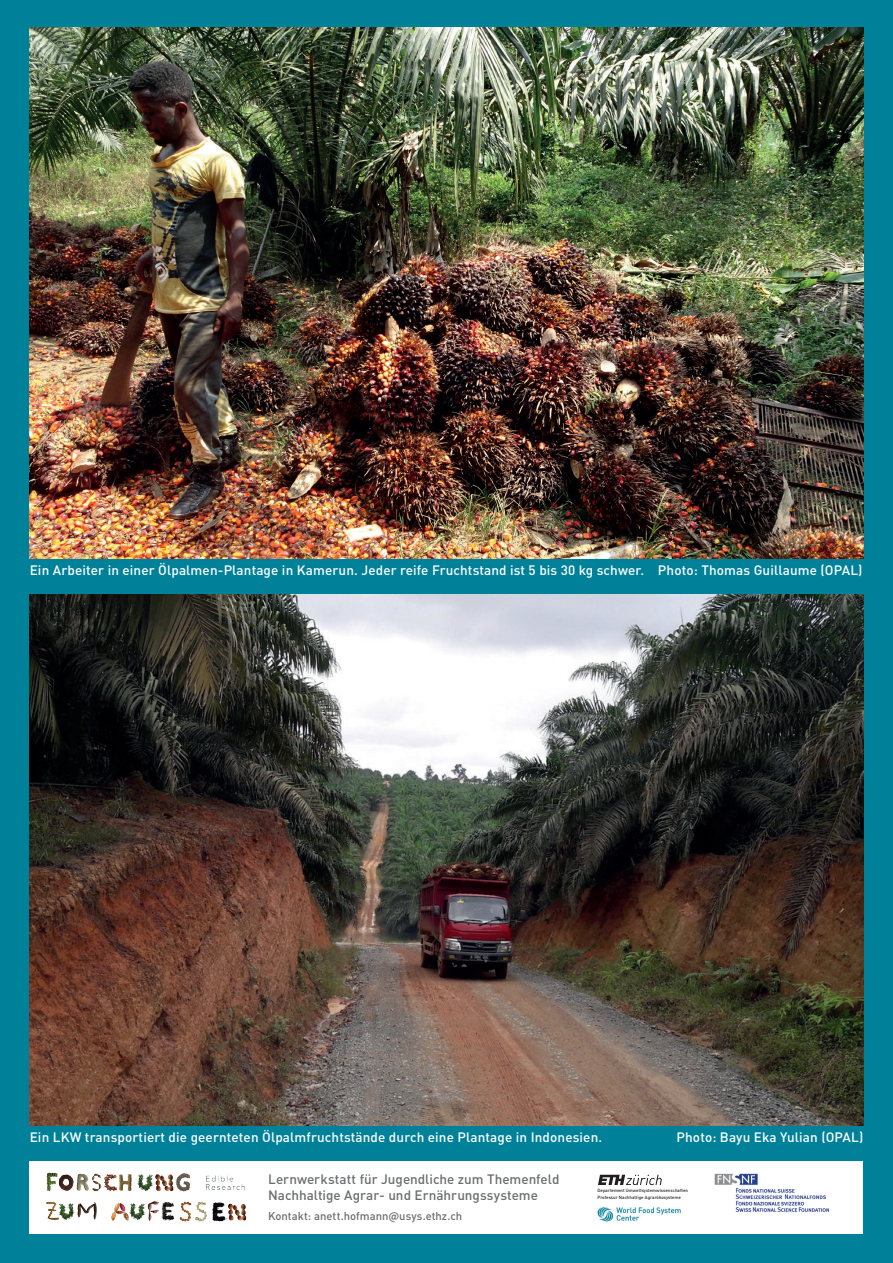
<style>
.page{position:relative;width:893px;height:1263px;background:#00819a}
.page>*{position:absolute;margin:0;border:0;box-sizing:border-box;transform-origin:0 0}
.t1{font:500 13.5px "DIN Pro";letter-spacing:.01em;color:#fff}
.t2{font:500 13.5px/16.2px "DIN Pro";color:#6c6d70}
.t3{font:500 11.25px "DIN Pro";color:#6c6d70}
.t4{font:500 4.5px/6.8px "DIN Pro";letter-spacing:.01em;color:#231f20}
</style>
<div class="page">
<img style="left:30px;top:594px;width:833px;height:531px">
<img style="left:30px;top:27px;width:833px;height:532px">
<div style="left:30px;top:1161px;width:833px;height:72px;background:#fff"></div>
<img style="left:46px;top:1173px;width:201px;height:49px">
<img style="left:714px;top:1174px;width:115px;height:38px">
<svg style="left:598px;top:1175px;width:64px;height:10px"></svg>
<img style="left:597px;top:1206px;width:84px;height:16px">
<p class="t1" style="left:30px;top:559px;width:834px">Ein Arbeiter in einer Ölpalmen-Plantage in Kamerun. Jeder reife Fruchtstand ist 5 bis 30 kg schwer. Photo: Thomas Guillaume (OPAL)</p>
<p class="t1" style="left:30px;top:1126px;width:574px">Ein LKW transportiert die geernteten Ölpalmfruchtstände durch eine Plantage in Indonesien.</p>
<p class="t1" style="left:676px;top:1126px;width:188px">Photo: Bayu Eka Yulian (OPAL)</p>
<p class="t2" style="left:268px;top:1169px;width:293px">Lernwerkstatt für Jugendliche zum Themenfeld<br>Nachhaltige Agrar- und Ernährungssysteme</p>
<p class="t3" style="left:268px;top:1207px;width:196px">Kontakt: anett.hofmann@usys.ethz.ch</p>
<p class="t4" style="left:597px;top:1187px;width:92px">Departement Umweltsystemwissenschaften<br>Professur Nachhaltige Agrarökosysteme</p>
</div>
